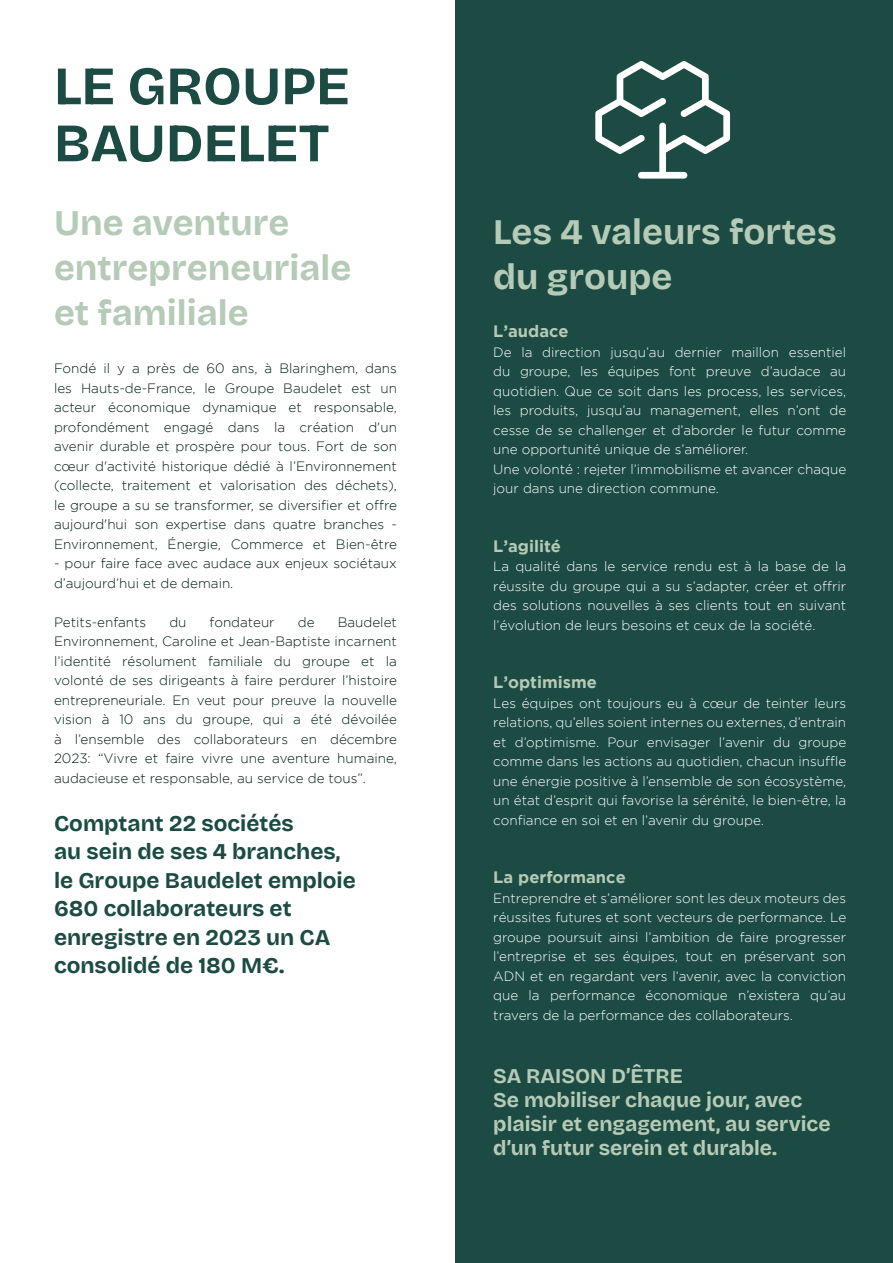
<style>
.page{position:relative;width:893px;height:1263px;background:#fff}
.page>*{position:absolute;margin:0;border:0;box-sizing:border-box;transform-origin:0 0}
.t1{font:700 54px/57px "Bricolage Grotesque";color:#1b4b42}
.t2{font:700 36px/45px "Bricolage Grotesque";color:#b5cab7}
.t3{font:700 22.5px/28.5px "Bricolage Grotesque";color:#1b4b42}
.t4{font:700 21px/24px "Bricolage Grotesque";color:#b5cab7}
.t5{font:700 16.5px "Gotham";color:#b5cab7}
.t6{font:300 13.5px/19.5px "Gotham";color:#fff;text-align:justify}
.t7{font:300 13.5px/19.5px "Gotham";color:#001c15;text-align:justify}
</style>
<div class="page">
<div style="left:455px;top:0;width:438px;height:1263px;background:#1b4b42"></div>
<svg style="left:595px;top:61px;width:135px;height:118px"></svg>
<h1 class="t1" style="left:54px;top:55px;width:297px">LE GROUPE<br>BAUDELET</h1>
<h2 class="t2" style="left:54px;top:199px;width:299px">Une aventure entrepreneuriale et familiale</h2>
<p class="t7" style="left:54px;top:358px;width:344px">Fondé il y a près de 60 ans, à Blaringhem, dans les Hauts-de-France, le Groupe Baudelet est un acteur économique dynamique et responsable, profondément engagé dans la création d'un avenir durable et prospère pour tous. Fort de son cœur d'activité historique dédié à l’Environnement (collecte, traitement et valorisation des déchets), le groupe a su se transformer, se diversifier et offre aujourd'hui son expertise dans quatre branches - Environnement, Énergie, Commerce et Bien-être</p>
<p class="t7" style="left:54px;top:553px;width:344px">- pour faire face avec audace aux enjeux sociétaux d’aujourd’hui et de demain.</p>
<p class="t7" style="left:54px;top:612px;width:94px">Petits-enfants</p>
<p class="t7" style="left:169px;top:612px;width:19px">du</p>
<p class="t7" style="left:210px;top:612px;width:67px">fondateur</p>
<p class="t7" style="left:298px;top:612px;width:18px">de</p>
<p class="t7" style="left:54px;top:612px;width:344px;text-indent:284px">Baudelet Environnement, Caroline et Jean-Baptiste incarnent l’identité résolument familiale du groupe et la volonté de ses dirigeants à faire perdurer l’histoire entrepreneuriale. En veut pour preuve la nouvelle vision à 10 ans du groupe, qui a été dévoilée à l’ensemble des collaborateurs en décembre 2023: “Vivre et faire vivre une aventure humaine, audacieuse et responsable, au service de tous”.</p>
<h3 class="t3" style="left:54px;top:808px;width:303px">Comptant 22 sociétés<br>au sein de ses 4 branches, le Groupe Baudelet emploie<br>680 collaborateurs et enregistre en 2023 un CA consolidé de 180 M€.</h3>
<h2 class="t2" style="left:493px;top:208px;width:345px">Les 4 valeurs fortes du groupe</h2>
<p class="t5" style="left:493px;top:322px;width:77px">L’audace</p>
<p class="t6" style="left:493px;top:342px;width:354px;text-align:left">De la direction jusqu’au dernier maillon essentiel du groupe, les équipes font preuve d’audace au quotidien. Que ce soit dans les process, les services, les produits, jusqu’au management, elles n’ont de cesse de se challenger et d’aborder le futur comme une opportunité unique de s’améliorer.<br>Une volonté : rejeter l’immobilisme et avancer chaque jour dans une direction commune.</p>
<p class="t5" style="left:493px;top:536px;width:69px">L’agilité</p>
<p class="t6" style="left:493px;top:557px;width:354px">La qualité dans le service rendu est à la base de la réussite du groupe qui a su s’adapter, créer et offrir des solutions nouvelles à ses clients tout en suivant l’évolution de leurs besoins et ceux de la société.</p>
<p class="t5" style="left:493px;top:673px;width:105px">L’optimisme</p>
<p class="t6" style="left:493px;top:693px;width:354px">Les équipes ont toujours eu à cœur de teinter leurs relations, qu’elles soient internes ou externes, d’entrain et d’optimisme. Pour envisager l’avenir du groupe comme dans les actions au quotidien, chacun insuffle une énergie positive à l’ensemble de son écosystème, un état d’esprit qui favorise la sérénité, le bien-être, la confiance en soi et en l’avenir du groupe.</p>
<p class="t5" style="left:493px;top:868px;width:134px">La performance</p>
<p class="t6" style="left:493px;top:888px;width:354px">Entreprendre et s’améliorer sont les deux moteurs des réussites futures et sont vecteurs de performance. Le groupe poursuit ainsi l’ambition de faire progresser l’entreprise et ses équipes, tout en préservant son ADN et en regardant vers l’avenir, avec la conviction que la performance économique n’existera qu’au travers de la performance des collaborateurs.</p>
<h3 class="t4" style="left:493px;top:1063px;width:339px">SA RAISON D’ÊTRE<br>Se mobiliser chaque jour, avec plaisir et engagement, au service d’un futur serein et durable.</h3>
</div>
